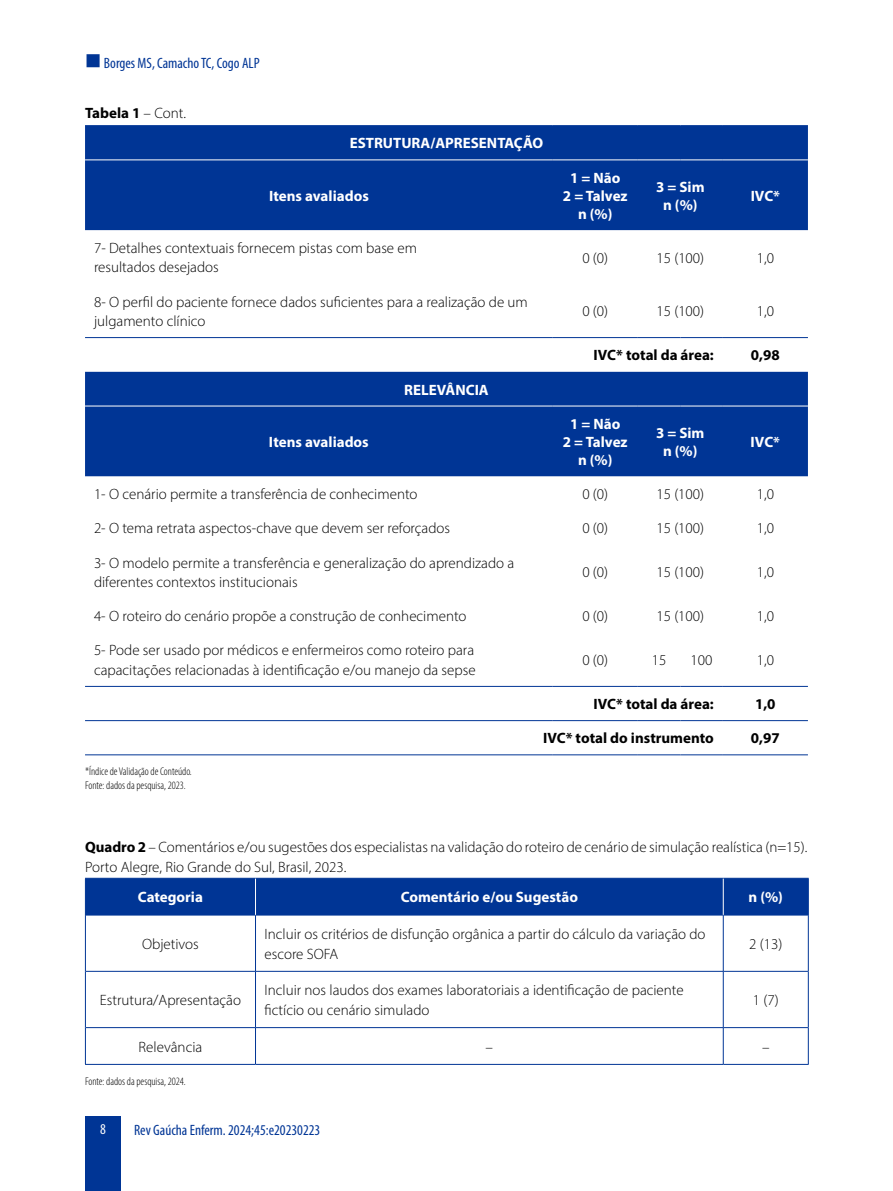
<style>
.page{position:relative;width:893px;height:1191px;background:#fff}
.page>*{position:absolute;margin:0;border:0;box-sizing:border-box;transform-origin:0 0}
.t1{font:300 15px/19.5px "Myriad Pro";color:#000}
.t2{font:700 15px/18px "Myriad Pro";color:#fff;text-align:center}
.t3{font:700 15px "Myriad Pro";color:#000}
.t4{font:condensed 15px "Myriad Pro";color:#003595}
.t5{font:condensed 15px "Myriad Pro";color:#fff}
.t6{font:300 condensed 11.25px/13.5px "Myriad Pro";color:#000}
.s1{font-weight:300}
.s2{font-weight:700}
</style>
<div class="page">
<div style="left:85px;top:1116px;width:36px;height:75px;background:#003595"></div>
<svg style="left:85px;top:126px;width:723px;height:350px;fill:#003595"></svg>
<hr style="left:85px;top:160px;width:468px;height:1px;background:#fff">
<hr style="left:553px;top:160px;width:85px;height:1px;background:#fff">
<hr style="left:638px;top:160px;width:42px;height:1px;background:#fff">
<hr style="left:680px;top:160px;width:43px;height:1px;background:#fff">
<hr style="left:723px;top:160px;width:85px;height:1px;background:#fff">
<hr style="left:85px;top:406px;width:468px;height:1px;background:#fff">
<hr style="left:553px;top:406px;width:85px;height:1px;background:#fff">
<hr style="left:638px;top:406px;width:42px;height:1px;background:#fff">
<hr style="left:680px;top:406px;width:43px;height:1px;background:#fff">
<hr style="left:723px;top:406px;width:85px;height:1px;background:#fff">
<hr style="left:85px;top:754px;width:468px;height:1px;background:#003595">
<hr style="left:553px;top:754px;width:85px;height:1px;background:#003595">
<hr style="left:638px;top:754px;width:42px;height:1px;background:#003595">
<hr style="left:680px;top:754px;width:43px;height:1px;background:#003595">
<hr style="left:723px;top:754px;width:85px;height:1px;background:#003595">
<hr style="left:85px;top:337px;width:468px;height:1px;background:#003595">
<hr style="left:553px;top:337px;width:85px;height:1px;background:#003595">
<hr style="left:638px;top:337px;width:42px;height:1px;background:#003595">
<hr style="left:680px;top:337px;width:43px;height:1px;background:#003595">
<hr style="left:723px;top:337px;width:85px;height:1px;background:#003595">
<hr style="left:85px;top:686px;width:468px;height:1px;background:#003595">
<hr style="left:553px;top:686px;width:85px;height:1px;background:#003595">
<hr style="left:638px;top:686px;width:42px;height:1px;background:#003595">
<hr style="left:680px;top:686px;width:43px;height:1px;background:#003595">
<hr style="left:723px;top:686px;width:85px;height:1px;background:#003595">
<hr style="left:85px;top:720px;width:468px;height:1px;background:#003595">
<hr style="left:553px;top:720px;width:85px;height:1px;background:#003595">
<hr style="left:638px;top:720px;width:42px;height:1px;background:#003595">
<hr style="left:680px;top:720px;width:43px;height:1px;background:#003595">
<hr style="left:723px;top:720px;width:85px;height:1px;background:#003595">
<hr style="left:85px;top:125px;width:468px;height:1px;background:#003595">
<hr style="left:553px;top:125px;width:85px;height:1px;background:#003595">
<hr style="left:638px;top:125px;width:42px;height:1px;background:#003595">
<hr style="left:680px;top:125px;width:43px;height:1px;background:#003595">
<hr style="left:723px;top:125px;width:85px;height:1px;background:#003595">
<div style="left:86px;top:879px;width:722px;height:35px;background:#003595"></div>
<hr style="left:85px;top:878px;width:170px;height:1px;background:#003595">
<hr style="left:85px;top:878px;width:1px;height:37px;background:#003595">
<hr style="left:255px;top:878px;width:468px;height:1px;background:#003595">
<hr style="left:723px;top:878px;width:86px;height:1px;background:#003595">
<hr style="left:808px;top:878px;width:1px;height:37px;background:#003595">
<hr style="left:85px;top:915px;width:1px;height:56px;background:#003595">
<hr style="left:808px;top:915px;width:1px;height:56px;background:#003595">
<hr style="left:85px;top:971px;width:1px;height:56px;background:#003595">
<hr style="left:808px;top:971px;width:1px;height:56px;background:#003595">
<hr style="left:85px;top:1027px;width:1px;height:37px;background:#003595">
<hr style="left:808px;top:1027px;width:1px;height:37px;background:#003595">
<hr style="left:85px;top:1064px;width:170px;height:1px;background:#003595">
<hr style="left:255px;top:1064px;width:468px;height:1px;background:#003595">
<hr style="left:723px;top:1064px;width:86px;height:1px;background:#003595">
<hr style="left:86px;top:914px;width:169px;height:1px;background:#003595">
<hr style="left:255px;top:914px;width:468px;height:1px;background:#003595">
<hr style="left:255px;top:915px;width:1px;height:56px;background:#003595">
<hr style="left:723px;top:914px;width:85px;height:1px;background:#003595">
<hr style="left:723px;top:915px;width:1px;height:56px;background:#003595">
<hr style="left:86px;top:971px;width:169px;height:1px;background:#003595">
<hr style="left:255px;top:971px;width:468px;height:1px;background:#003595">
<hr style="left:255px;top:971px;width:1px;height:56px;background:#003595">
<hr style="left:723px;top:971px;width:85px;height:1px;background:#003595">
<hr style="left:723px;top:971px;width:1px;height:56px;background:#003595">
<hr style="left:86px;top:1027px;width:169px;height:1px;background:#003595">
<hr style="left:255px;top:1027px;width:468px;height:1px;background:#003595">
<hr style="left:255px;top:1027px;width:1px;height:37px;background:#003595">
<hr style="left:723px;top:1027px;width:85px;height:1px;background:#003595">
<hr style="left:723px;top:1027px;width:1px;height:37px;background:#003595">
<hr style="left:255px;top:878px;width:1px;height:37px;background:#fff">
<hr style="left:723px;top:878px;width:1px;height:37px;background:#fff">
<p class="t4" style="left:104px;top:54px;width:157px">Borges MS, Camacho TC, Cogo ALP</p>
<p class="t3" style="left:85px;top:103px;width:103px">Tabela 1 <span class="s1">– Cont.</span></p>
<p class="t2" style="left:350px;top:134px;width:195px">ESTRUTURA/APRESENTAÇÃO</p>
<p class="t2" style="left:269px;top:186px;width:101px">Itens avaliados</p>
<p class="t2" style="left:563px;top:168px;width:66px">1 = Não<br>2 = Talvez n (%)</p>
<p class="t2" style="left:656px;top:177px;width:50px">3 = Sim n (%)</p>
<p class="t2" style="left:751px;top:186px;width:31px">IVC*</p>
<p class="t1" style="left:94px;top:238px;width:324px">7- Detalhes contextuais fornecem pistas com base em resultados desejados</p>
<p class="t1" style="left:582px;top:248px;width:27px">0 (0)</p>
<p class="t1" style="left:656px;top:248px;width:49px">15 (100)</p>
<p class="t1" style="left:757px;top:248px;width:19px">1,0</p>
<p class="t1" style="left:94px;top:292px;width:435px">8- O perfil do paciente fornece dados suficientes para a realização de um julgamento clínico</p>
<p class="t1" style="left:582px;top:301px;width:27px">0 (0)</p>
<p class="t1" style="left:656px;top:301px;width:49px">15 (100)</p>
<p class="t1" style="left:757px;top:301px;width:19px">1,0</p>
<p class="t3" style="left:594px;top:345px;width:122px">IVC* total da área:</p>
<p class="t3" style="left:751px;top:345px;width:30px">0,98</p>
<p class="t2" style="left:404px;top:380px;width:86px">RELEVÂNCIA</p>
<p class="t2" style="left:269px;top:432px;width:101px">Itens avaliados</p>
<p class="t2" style="left:563px;top:414px;width:66px">1 = Não<br>2 = Talvez n (%)</p>
<p class="t2" style="left:656px;top:423px;width:50px">3 = Sim n (%)</p>
<p class="t2" style="left:751px;top:432px;width:31px">IVC*</p>
<p class="t1" style="left:94px;top:484px;width:325px">1- O cenário permite a transferência de conhecimento</p>
<p class="t1" style="left:582px;top:484px;width:27px">0 (0)</p>
<p class="t1" style="left:656px;top:484px;width:49px">15 (100)</p>
<p class="t1" style="left:757px;top:484px;width:19px">1,0</p>
<p class="t1" style="left:94px;top:518px;width:358px">2- O tema retrata aspectos-chave que devem ser reforçados</p>
<p class="t1" style="left:582px;top:518px;width:27px">0 (0)</p>
<p class="t1" style="left:656px;top:518px;width:49px">15 (100)</p>
<p class="t1" style="left:757px;top:518px;width:19px">1,0</p>
<p class="t1" style="left:94px;top:552px;width:422px">3- O modelo permite a transferência e generalização do aprendizado a diferentes contextos institucionais</p>
<p class="t1" style="left:582px;top:562px;width:27px">0 (0)</p>
<p class="t1" style="left:656px;top:562px;width:49px">15 (100)</p>
<p class="t1" style="left:757px;top:562px;width:19px">1,0</p>
<p class="t1" style="left:94px;top:606px;width:374px">4- O roteiro do cenário propõe a construção de conhecimento</p>
<p class="t1" style="left:582px;top:606px;width:27px">0 (0)</p>
<p class="t1" style="left:656px;top:606px;width:49px">15 (100)</p>
<p class="t1" style="left:757px;top:606px;width:19px">1,0</p>
<p class="t1" style="left:94px;top:640px;width:383px">5- Pode ser usado por médicos e enfermeiros como roteiro para capacitações relacionadas à identificação e/ou manejo da sepse</p>
<p class="t1" style="left:582px;top:650px;width:27px">0 (0)</p>
<p class="t1" style="left:652px;top:650px;width:16px">15</p>
<p class="t1" style="left:691px;top:650px;width:23px">100</p>
<p class="t1" style="left:757px;top:650px;width:19px">1,0</p>
<p class="t3" style="left:594px;top:694px;width:122px">IVC* total da área:</p>
<p class="t3" style="left:755px;top:694px;width:22px">1,0</p>
<p class="t3" style="left:543px;top:728px;width:172px">IVC* total do instrumento</p>
<p class="t3" style="left:751px;top:728px;width:30px">0,97</p>
<p class="t6" style="left:85px;top:764px;width:108px">*Índice de Validação de Conteúdo.<br>Fonte: dados da pesquisa, 2023.</p>
<p class="t1" style="left:85px;top:837px;width:724px"><span class="s2">Quadro 2</span> – Comentários e/ou sugestões dos especialistas na validação do roteiro de cenário de simulação realística (n=15).<br>Porto Alegre, Rio Grande do Sul, Brasil, 2023.</p>
<p class="t2" style="left:138px;top:887px;width:67px">Categoria</p>
<p class="t2" style="left:401px;top:887px;width:179px">Comentário e/ou Sugestão</p>
<p class="t2" style="left:749px;top:887px;width:36px">n (%)</p>
<p class="t1" style="left:142px;top:934px;width:58px">Objetivos</p>
<p class="t1" style="left:264px;top:924px;width:443px">Incluir os critérios de disfunção orgânica a partir do cálculo da variação do escore SOFA</p>
<p class="t1" style="left:749px;top:934px;width:35px">2 (13)</p>
<p class="t1" style="left:100px;top:990px;width:143px">Estrutura/Apresentação</p>
<p class="t1" style="left:264px;top:980px;width:421px">Incluir nos laudos dos exames laboratoriais a identificação de paciente fictício ou cenário simulado</p>
<p class="t1" style="left:753px;top:990px;width:27px">1 (7)</p>
<p class="t1" style="left:139px;top:1036px;width:65px">Relevância</p>
<p class="t1" style="left:486px;top:1036px;width:9px">–</p>
<p class="t1" style="left:762px;top:1036px;width:9px">–</p>
<p class="t6" style="left:85px;top:1074px;width:102px">Fonte: dados da pesquisa, 2024.</p>
<p class="t5" style="left:100px;top:1120px;width:7px">8</p>
<p class="t4" style="left:134px;top:1121px;width:188px">Rev Gaúcha Enferm. 2024;45:e20230223</p>
</div>
